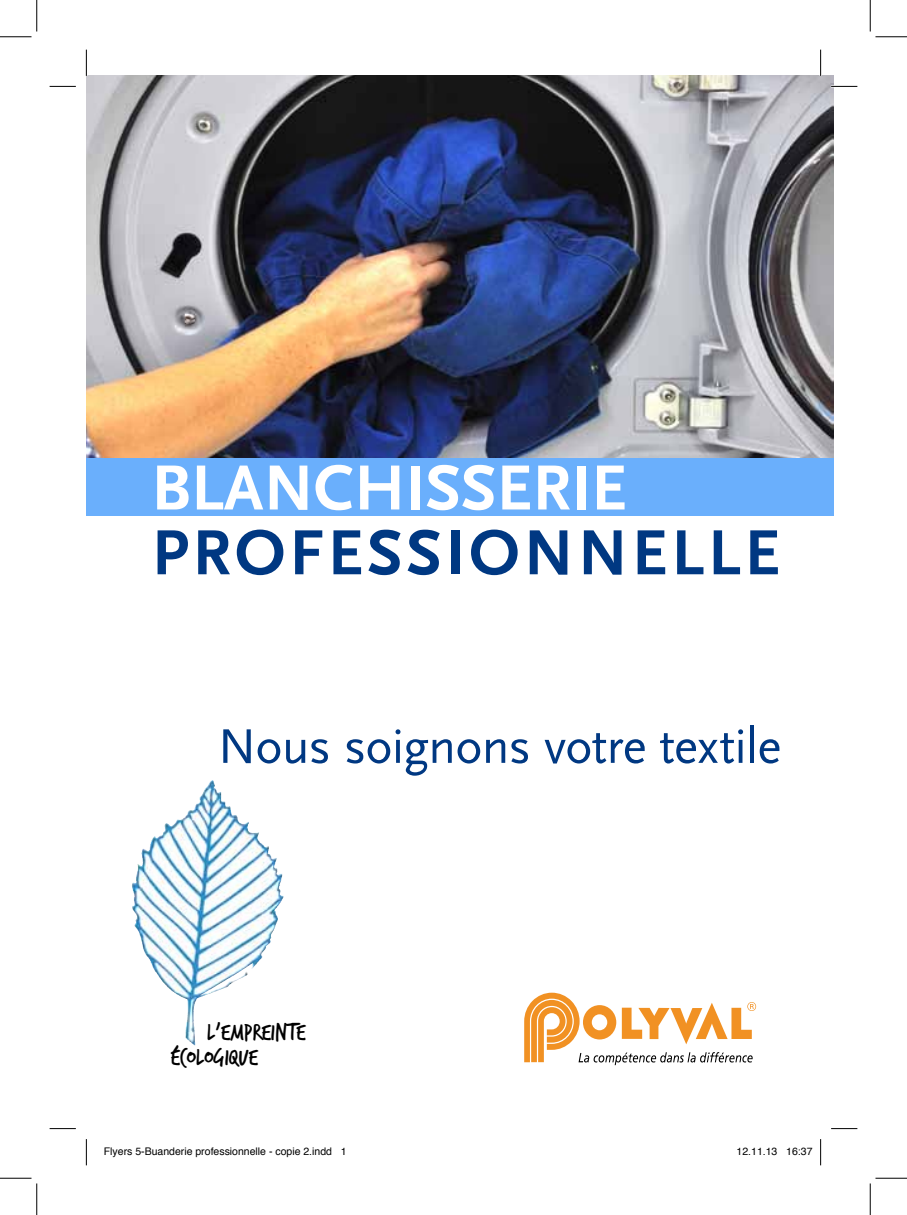
<style>
.page{position:relative;width:907px;height:1215px;background:#fff}
.page>*{position:absolute;margin:0;border:0;box-sizing:border-box;transform-origin:0 0}
.t1{font:700 66.5px "Scala Sans";letter-spacing:.055em;color:#003882}
.t2{font:700 66.5px "Scala Sans";color:#fff}
.t3{font:50.75px "Scala Sans";letter-spacing:-.015em;color:#003882}
.t4{font:25.2px/25.2px "Trash Hand";color:#000}
.t5{font:10.5px "Helvetica";color:#000}
</style>
<div class="page">
<img style="left:86px;top:75px;width:747px;height:383px">
<div style="left:86px;top:458px;width:748px;height:58px;background:#6aaffc"></div>
<svg style="left:524px;top:992px;width:232px;height:73px"></svg>
<img style="left:148px;top:780px;width:64px;height:71px">
<hr style="left:831px;top:85px;width:26px;height:2px;background:#fff">
<hr style="left:819px;top:50px;width:3px;height:26px;background:#fff">
<svg style="left:50px;top:86px;width:26px;height:1px"></svg>
<svg style="left:831px;top:86px;width:26px;height:1px"></svg>
<svg style="left:50px;top:1128px;width:26px;height:1px"></svg>
<svg style="left:831px;top:1128px;width:26px;height:1px"></svg>
<svg style="left:86px;top:50px;width:1px;height:26px"></svg>
<svg style="left:86px;top:1139px;width:1px;height:26px"></svg>
<svg style="left:820px;top:50px;width:1px;height:26px"></svg>
<svg style="left:820px;top:1139px;width:1px;height:26px"></svg>
<hr style="left:0;top:36px;width:32px;height:1px;background:#000">
<hr style="left:875px;top:36px;width:32px;height:1px;background:#000">
<hr style="left:0;top:1177px;width:32px;height:1px;background:#000">
<hr style="left:875px;top:1177px;width:32px;height:1px;background:#000">
<hr style="left:36px;top:0;width:1px;height:31px;background:#000">
<hr style="left:36px;top:1183px;width:1px;height:31px;background:#000">
<hr style="left:870px;top:0;width:1px;height:31px;background:#000">
<hr style="left:870px;top:1183px;width:1px;height:31px;background:#000">
<h1 class="t2" style="left:152px;top:452px;width:477px">BLANCHISSERIE</h1>
<h1 class="t1" style="left:152px;top:517px;width:630px">PROFESSIONNELLE</h1>
<h2 class="t3" style="left:218px;top:718px;width:565px">Nous soignons votre textile</h2>
<h3 class="t4" style="left:171px;top:1020px;width:136px;text-indent:36px">L’EMPREINTE<br>ÉCOLOGIQUE</h3>
<p class="t5" style="left:104px;top:1143px;width:244px">Flyers 5-Buanderie professionnelle - copie 2.indd 1</p>
<p class="t5" style="left:737px;top:1143px;width:77px">12.11.13 16:37</p>
</div>
